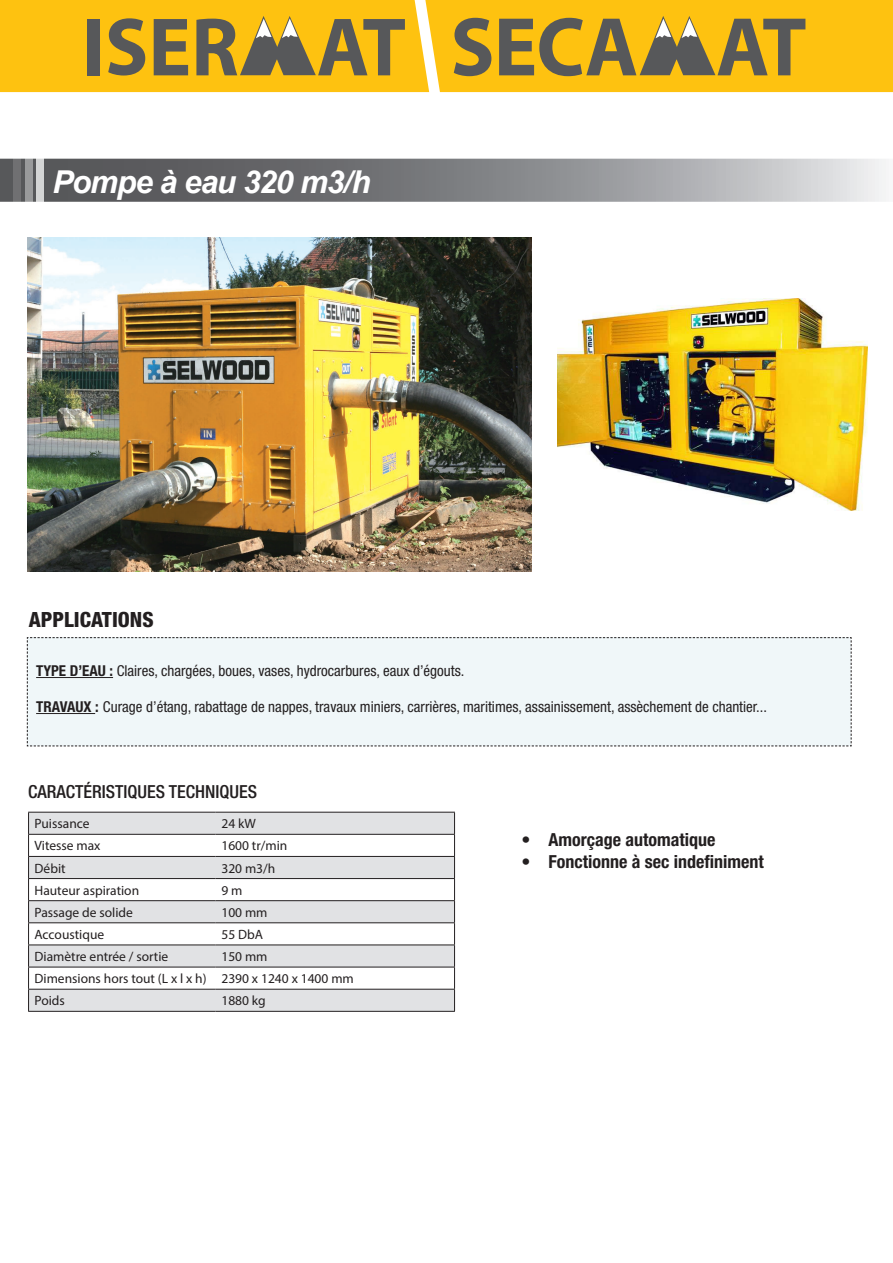
<style>
.page{position:relative;width:893px;height:1263px;background:#fff}
.page>*{position:absolute;margin:0;border:0;box-sizing:border-box;transform-origin:0 0}
.t1{font:italic 700 31.5px "Arial";letter-spacing:-.035em;color:#fff}
.t2{font:800 condensed 21px "Helvetica Neue";color:#231f20}
.t3{font:700 condensed 18px "Helvetica Neue";color:#231f20}
.t4{font:500 condensed 18px "Helvetica Neue";color:#231f20}
.Normal_e{font:condensed 15px "Helvetica Neue";color:#231f20}
.t5{font:13.5px "Myriad Pro";color:#231f20}
.s1{font-weight:700}
</style>
<div class="page">
<img style="left:558px;top:298px;width:309px;height:212px">
<div style="left:27px;top:637px;width:825px;height:110px;background:#f0f7f9"></div>
<hr style="left:36px;top:677px;width:77px;height:1px;background:#231f20">
<hr style="left:36px;top:713px;width:59px;height:1px;background:#231f20">
<img style="left:28px;top:237px;width:503px;height:334px">
<svg style="left:29px;top:813px;width:425px;height:198px;fill:#e1e2e4"></svg>
<hr style="left:28px;top:812px;width:187px;height:1px;background:#231f20">
<hr style="left:28px;top:834px;width:187px;height:1px;background:#231f20">
<hr style="left:28px;top:856px;width:187px;height:1px;background:#231f20">
<hr style="left:28px;top:878px;width:187px;height:1px;background:#231f20">
<hr style="left:28px;top:900px;width:187px;height:1px;background:#231f20">
<hr style="left:28px;top:922px;width:187px;height:1px;background:#231f20">
<hr style="left:28px;top:944px;width:187px;height:1px;background:#231f20">
<hr style="left:28px;top:967px;width:187px;height:1px;background:#231f20">
<hr style="left:28px;top:989px;width:187px;height:1px;background:#231f20">
<svg style="left:28px;top:812px;width:1px;height:199px"></svg>
<hr style="left:28px;top:1011px;width:187px;height:1px;background:#231f20">
<hr style="left:215px;top:812px;width:240px;height:1px;background:#231f20">
<hr style="left:215px;top:834px;width:240px;height:1px;background:#231f20">
<hr style="left:215px;top:856px;width:240px;height:1px;background:#231f20">
<hr style="left:215px;top:878px;width:240px;height:1px;background:#231f20">
<hr style="left:215px;top:900px;width:240px;height:1px;background:#231f20">
<hr style="left:215px;top:922px;width:240px;height:1px;background:#231f20">
<hr style="left:215px;top:944px;width:240px;height:1px;background:#231f20">
<hr style="left:215px;top:967px;width:240px;height:1px;background:#231f20">
<hr style="left:215px;top:989px;width:240px;height:1px;background:#231f20">
<svg style="left:454px;top:812px;width:1px;height:199px"></svg>
<hr style="left:215px;top:1011px;width:240px;height:1px;background:#231f20">
<svg style="left:0;top:159px;width:886px;height:43px;background:#898a8d"></svg>
<svg style="left:14px;top:158px;width:7px;height:44px"></svg>
<svg style="left:25px;top:158px;width:7px;height:44px"></svg>
<svg style="left:36px;top:158px;width:8px;height:44px"></svg>
<svg style="left:0;top:0;width:893px;height:92px;background:#d6aa25"></svg>
<p class="t1" style="left:52px;top:162px;width:320px">Pompe à eau 320 m3/h</p>
<p class="t2" style="left:29px;top:607px;width:126px">APPLICATIONS</p>
<p class="Normal_e" style="left:36px;top:662px;width:430px"><span class="s1">TYPE D’EAU :</span> Claires, chargées, boues, vases, hydrocarbures, eaux d’égouts.</p>
<p class="Normal_e" style="left:36px;top:698px;width:732px"><span class="s1">TRAVAUX :</span> Curage d’étang, rabattage de nappes, travaux miniers, carrières, maritimes, assainissement, assèchement de chantier...</p>
<p class="t4" style="left:28px;top:780px;width:231px">CARACTÉRISTIQUES TECHNIQUES</p>
<p class="t5" style="left:35px;top:815px;width:56px">Puissance</p>
<p class="t5" style="left:221px;top:815px;width:36px">24 kW</p>
<p class="t5" style="left:35px;top:837px;width:67px">Vitesse max</p>
<p class="t5" style="left:221px;top:837px;width:67px">1600 tr/min</p>
<p class="t5" style="left:35px;top:860px;width:33px">Débit</p>
<p class="t5" style="left:221px;top:860px;width:55px">320 m3/h</p>
<p class="t5" style="left:35px;top:882px;width:106px">Hauteur aspiration</p>
<p class="t5" style="left:221px;top:882px;width:23px">9 m</p>
<p class="t5" style="left:35px;top:904px;width:100px">Passage de solide</p>
<p class="t5" style="left:221px;top:904px;width:48px">100 mm</p>
<p class="t5" style="left:35px;top:926px;width:71px">Accoustique</p>
<p class="t5" style="left:221px;top:926px;width:43px">55 DbA</p>
<p class="t5" style="left:35px;top:948px;width:135px">Diamètre entrée / sortie</p>
<p class="t5" style="left:221px;top:948px;width:48px">150 mm</p>
<p class="t5" style="left:35px;top:970px;width:174px">Dimensions hors tout (L x l x h)</p>
<p class="t5" style="left:221px;top:970px;width:134px">2390 x 1240 x 1400 mm</p>
<p class="t5" style="left:35px;top:992px;width:32px">Poids</p>
<p class="t5" style="left:221px;top:992px;width:46px">1880 kg</p>
<p class="t3" style="left:522px;top:829px;width:195px">• Amorçage automatique</p>
<p class="t3" style="left:522px;top:850px;width:244px">• Fonctionne à sec indefiniment</p>
</div>
